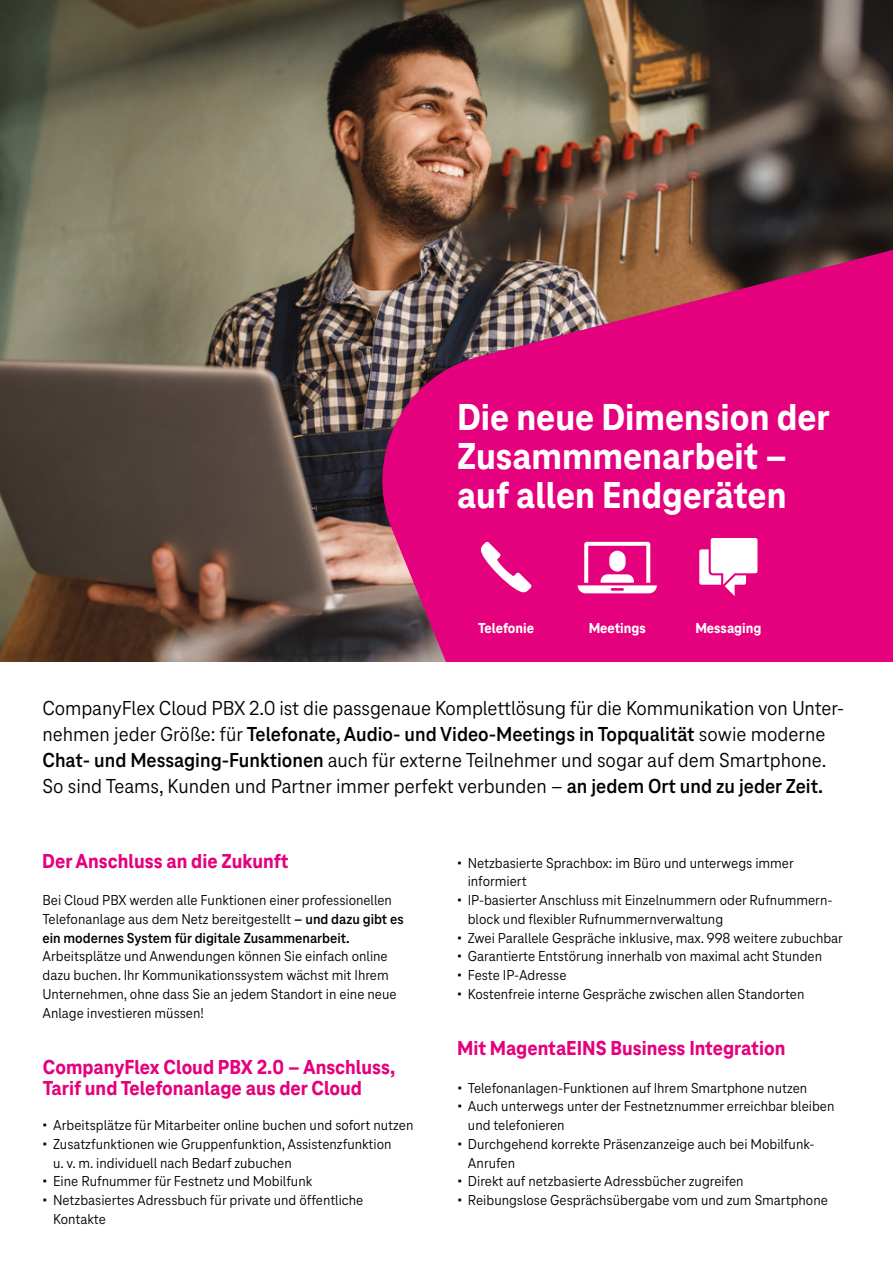
<style>
.page{position:relative;width:893px;height:1263px;background:#fff}
.page>*{position:absolute;margin:0;border:0;box-sizing:border-box;transform-origin:0 0}
.t1{font:800 39px/39px "Tele Neo";color:#fff}
.t2{font:21px/26.2px "Tele Neo";letter-spacing:-.005em;color:#000}
.t3{font:800 21px/21px "Tele Neo";color:#e5007d}
.t4{font:15px/18.8px "Tele Neo";color:#000}
.t5{font:800 15px "Tele Neo";color:#fff}
.s1{font-weight:700}
.s2{font-weight:800}
</style>
<div class="page">
<img style="left:0;top:0;width:893px;height:661px">
<svg style="left:363px;top:249px;width:530px;height:412px;background:#cb1773"></svg>
<svg style="left:480px;top:542px;width:52px;height:51px"></svg>
<svg style="left:578px;top:542px;width:79px;height:51px"></svg>
<svg style="left:699px;top:538px;width:58px;height:58px"></svg>
<h1 class="t1" style="left:457px;top:398px;width:374px">Die neue Dimension der<br>Zusammmenarbeit – auf allen Endgeräten</h1>
<p class="t5" style="left:478px;top:620px;width:57px">Telefonie</p>
<p class="t5" style="left:589px;top:620px;width:59px">Meetings</p>
<p class="t5" style="left:695px;top:620px;width:68px">Messaging</p>
<p class="t2" style="left:43px;top:695px;width:803px">CompanyFlex Cloud PBX 2.0 ist die passgenaue Komplettlösung für die Kommunikation von Unter&shy;nehmen jeder Größe: für <span class="s1">Telefonate, Audio- und Video-Meetings in Topqualität</span> sowie moderne <span class="s1">Chat- und Messaging-Funktionen</span> auch für externe Teilnehmer und sogar auf dem Smartphone.<br>So sind Teams, Kunden und Partner immer perfekt verbunden – <span class="s1">an jedem Ort und zu jeder Zeit.</span></p>
<h2 class="t3" style="left:42px;top:850px;width:248px">Der Anschluss an die Zukunft</h2>
<p class="t4" style="left:43px;top:891px;width:363px">Bei Cloud PBX werden alle Funktionen einer professionellen<br>Telefonanlage aus dem Netz bereitgestellt <span class="s1">– und dazu gibt es ein modernes System für digitale Zusammenarbeit.</span></p>
<p class="t4" style="left:43px;top:947px;width:356px">Arbeitsplätze und Anwendungen können Sie einfach online dazu buchen. Ihr Kommunikationssystem wächst mit Ihrem Unternehmen, ohne dass Sie an jedem Standort in eine neue Anlage investieren müssen!</p>
<h2 class="t3" style="left:43px;top:1057px;width:354px">CompanyFlex Cloud PBX 2.0 – Anschluss,<br>Tarif und Telefonanlage aus der Cloud</h2>
<p class="t4" style="left:43px;top:1116px;width:372px"><span class="s2">•</span> Arbeitsplätze für Mitarbeiter online buchen und sofort nutzen</p>
<p class="t4" style="left:53px;top:1135px;width:340px;text-indent:-11px"><span class="s2">•</span> Zusatzfunktionen wie Gruppenfunktion, Assistenzfunktion u. v. m. individuell nach Bedarf zubuchen</p>
<p class="t4" style="left:43px;top:1172px;width:271px"><span class="s2">•</span> Eine Rufnummer für Festnetz und Mobilfunk</p>
<p class="t4" style="left:53px;top:1191px;width:312px;text-indent:-11px"><span class="s2">•</span> Netzbasiertes Adressbuch für private und öffentliche<br>Kontakte</p>
<p class="t4" style="left:468px;top:853px;width:328px;text-indent:-11px"><span class="s2">•</span> Netzbasierte Sprachbox: im Büro und unterwegs immer informiert</p>
<p class="t4" style="left:468px;top:891px;width:366px;text-indent:-11px"><span class="s2">•</span> IP-basierter Anschluss mit Einzelnummern oder Rufnummern&shy;block und flexibler Rufnummernverwaltung</p>
<p class="t4" style="left:457px;top:928px;width:387px"><span class="s2">•</span> Zwei Parallele Gespräche inklusive, max. 998 weitere zubuchbar</p>
<p class="t4" style="left:457px;top:947px;width:366px"><span class="s2">•</span> Garantierte Entstörung innerhalb von maximal acht Stunden</p>
<p class="t4" style="left:457px;top:966px;width:111px"><span class="s2">•</span> Feste IP-Adresse</p>
<p class="t4" style="left:457px;top:985px;width:349px"><span class="s2">•</span> Kostenfreie interne Gespräche zwischen allen Standorten</p>
<h2 class="t3" style="left:457px;top:1038px;width:330px">Mit MagentaEINS Business Integration</h2>
<p class="t4" style="left:457px;top:1078px;width:351px"><span class="s2">•</span> Telefonanlagen-Funktionen auf Ihrem Smartphone nutzen</p>
<p class="t4" style="left:468px;top:1097px;width:368px;text-indent:-11px"><span class="s2">•</span> Auch unterwegs unter der Festnetznummer erreichbar bleiben und telefonieren</p>
<p class="t4" style="left:468px;top:1135px;width:348px;text-indent:-11px"><span class="s2">•</span> Durchgehend korrekte Präsenzanzeige auch bei Mobilfunk-<br>Anrufen</p>
<p class="t4" style="left:457px;top:1172px;width:288px"><span class="s2">•</span> Direkt auf netzbasierte Adressbücher zugreifen</p>
<p class="t4" style="left:457px;top:1191px;width:372px"><span class="s2">•</span> Reibungslose Gesprächsübergabe vom und zum Smartphone</p>
</div>
